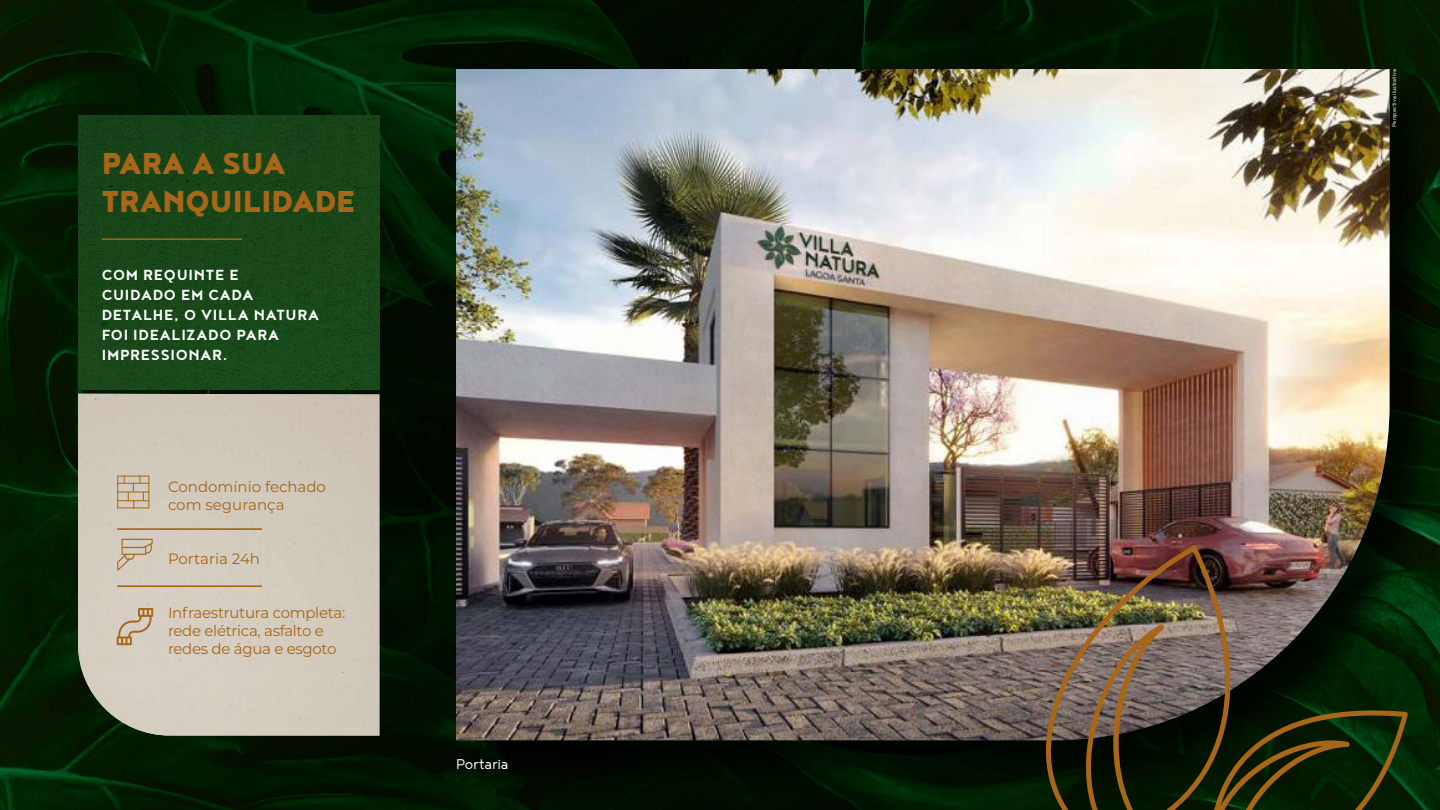
<style>
.page{position:relative;width:1440px;height:810px;background:#fff}
.page>*{position:absolute;margin:0;border:0;box-sizing:border-box;transform-origin:0 0}
.t1{font:900 37.05px/38.5px "Noyh";color:#a86618}
.t2{font:700 18px/20.1px "Noyh";letter-spacing:.04em;color:#fff}
.t3{font:300 17.33px "Noyh";letter-spacing:-.01em;color:#fff}
.t4{font:15px/18px "Montserrat";letter-spacing:-.02em;color:#a86618}
.t5{font:15px/18px "Montserrat";color:#a86618}
.t6{font:300 6.75px "Noyh";color:#fff}
</style>
<div class="page">
<img style="left:0;top:0;width:1440px;height:810px">
<div style="left:457px;top:70px;width:983px;height:722px;background:#000;opacity:.75"></div>
<img style="left:456px;top:69px;width:934px;height:671px">
<svg style="left:1256px;top:698px;width:152px;height:112px;background:#192905"></svg>
<img style="left:1042px;top:545px;width:214px;height:265px">
<div style="left:78px;top:116px;width:301px;height:274px;background:#184719"></div>
<div style="left:78px;top:394px;width:301px;height:342px;background:#d2cabd"></div>
<hr style="left:102px;top:238px;width:140px;height:2px;background:#a86618">
<svg style="left:117px;top:539px;width:36px;height:32px"></svg>
<hr style="left:117px;top:585px;width:145px;height:2px;background:#a86618">
<hr style="left:117px;top:528px;width:145px;height:2px;background:#a86618">
<svg style="left:117px;top:476px;width:32px;height:32px"></svg>
<svg style="left:117px;top:608px;width:36px;height:37px"></svg>
<h1 class="t1" style="left:102px;top:143px;width:255px">PARA A SUA<br>TRANQUILIDADE</h1>
<p class="t2" style="left:102px;top:264px;width:219px">COM REQUINTE E<br>CUIDADO EM CADA<br>DETALHE, O VILLA NATURA<br>FOI IDEALIZADO PARA<br>IMPRESSIONAR.</p>
<p class="t5" style="left:168px;top:477px;width:160px">Condomínio fechado com segurança</p>
<p class="t5" style="left:168px;top:549px;width:94px">Portaria 24h</p>
<p class="t4" style="left:168px;top:603px;width:179px">Infraestrutura completa: rede elétrica, asfalto e redes de água e esgoto</p>
<p class="t3" style="left:456px;top:755px;width:54px">Portaria</p>
<p class="t6" style="left:1391px;top:127px;width:60px;rotate:-90deg">Perspectiva ilustrativa</p>
</div>
